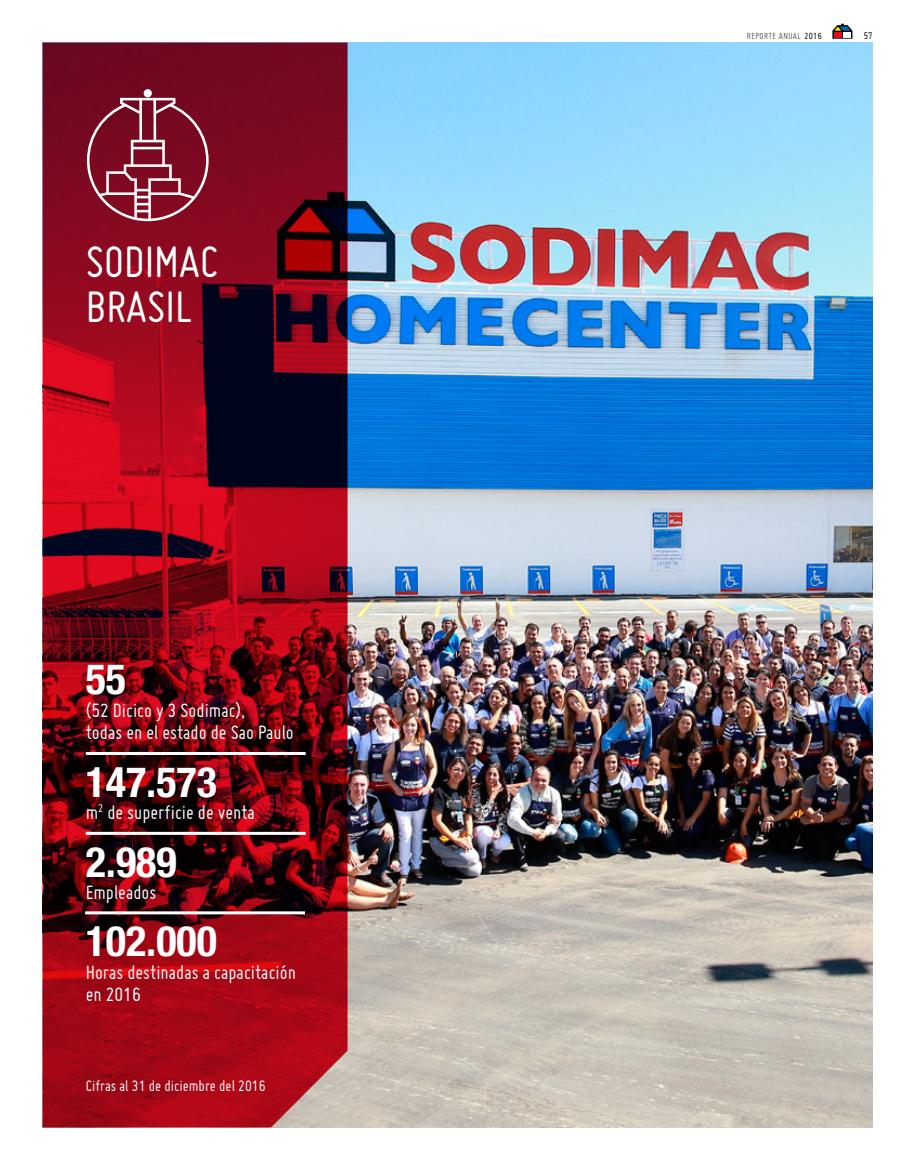
<style>
.page{position:relative;width:915px;height:1170px;background:#fff}
.page>*{position:absolute;margin:0;border:0;box-sizing:border-box;transform-origin:0 0}
.t1{font:48px/45px "Miso";color:#fff}
.t2{font:700 condensed 42px "Helvetica Neue LT Std";color:#fff}
.t3{font:21px/22.5px "Miso";color:#fff}
.t4{font:16.5px "Miso";color:#fff}
.t5{font:10.5px "Miso";color:#000}
.t6{font:300 9.75px "Miso";letter-spacing:.04em;color:#000}
.s1{font-weight:400}
</style>
<div class="page">
<img style="left:347px;top:43px;width:525px;height:1084px">
<svg style="left:43px;top:43px;width:304px;height:1084px;background:#7d0818"></svg>
<svg style="left:832px;top:24px;width:20px;height:15px"></svg>
<hr style="left:85px;top:911px;width:220px;height:3px;background:#fff">
<hr style="left:86px;top:831px;width:219px;height:3px;background:#fff">
<hr style="left:86px;top:752px;width:219px;height:3px;background:#fff">
<div style="left:144px;top:89px;width:8px;height:8px;background:#fff;border-radius:50%"></div>
<svg style="left:86px;top:97px;width:124px;height:125px;background:#903044"></svg>
<h1 class="t1" style="left:86px;top:238px;width:134px">SODIMAC<br>BRASIL</h1>
<h2 class="t2" style="left:86px;top:653px;width:42px">55</h2>
<p class="t3" style="left:86px;top:698px;width:209px">(52 Dicico y 3 Sodimac),<br>todas en el estado de Sao Paulo</p>
<h2 class="t2" style="left:86px;top:756px;width:133px">147.573</h2>
<p class="t3" style="left:86px;top:800px;width:171px">m<sup>2</sup> de superficie de venta</p>
<h2 class="t2" style="left:86px;top:836px;width:92px">2.989</h2>
<p class="t3" style="left:86px;top:880px;width:72px">Empleados</p>
<h2 class="t2" style="left:86px;top:915px;width:133px">102.000</h2>
<p class="t3" style="left:86px;top:960px;width:212px">Horas destinadas a capacitación en 2016</p>
<p class="t4" style="left:86px;top:1076px;width:181px">Cifras al 31 de diciembre del 2016</p>
<p class="t6" style="left:746px;top:30px;width:76px">REPORTE ANUAL <span class="s1">2016</span></p>
<p class="t5" style="left:863px;top:30px;width:10px">57</p>
</div>
